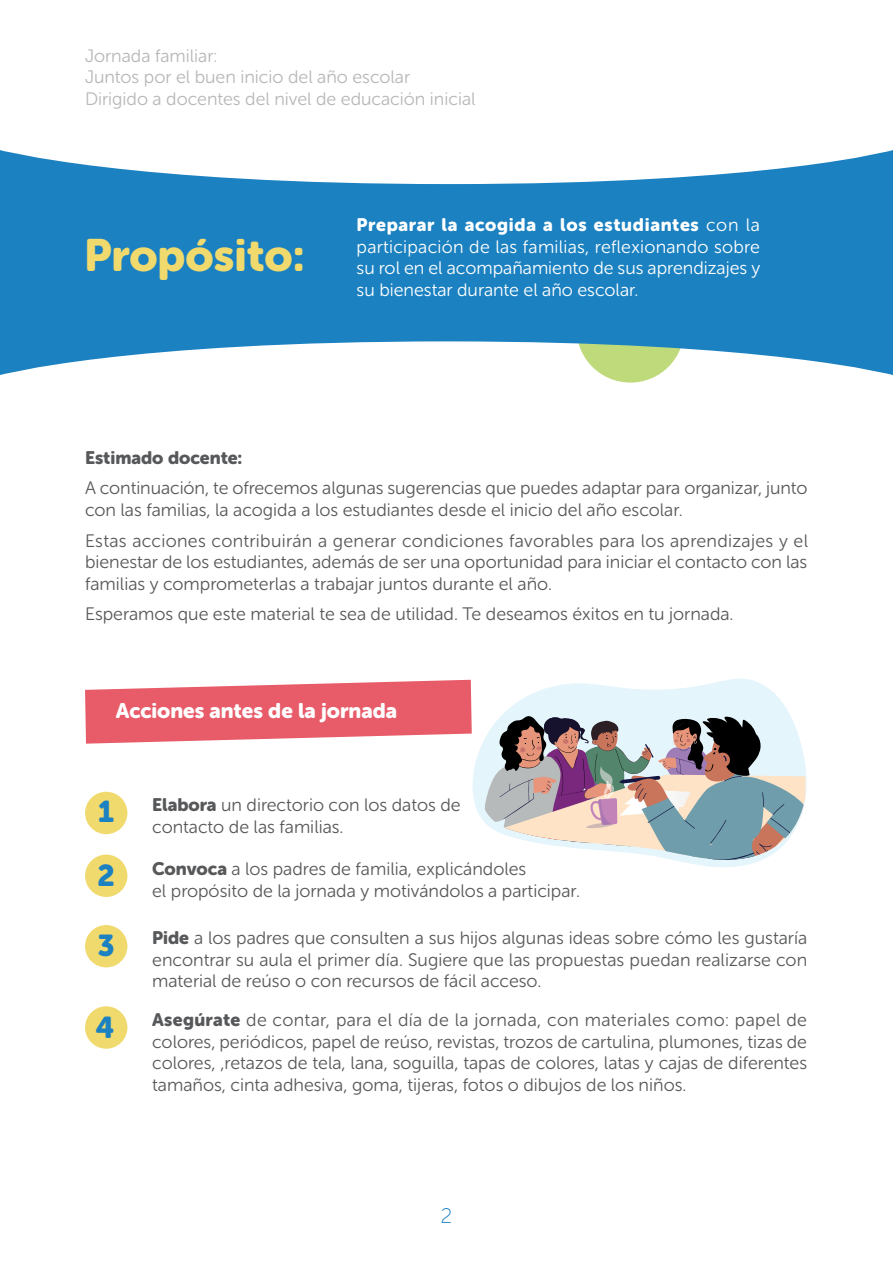
<style>
.page{position:relative;width:893px;height:1263px;background:#fff}
.page>*{position:absolute;margin:0;border:0;box-sizing:border-box;transform-origin:0 0}
.t1{font:45px "Museo Sans Rounded 900";color:#f1da6d}
.t2{font:30px/63.9px "Museo Sans Rounded 900";color:#1b81c1}
.t3{font:21px "Museo Sans Rounded 900";color:#fff}
.t4{font:21px "Museo Sans Rounded 100";color:#1980c3}
.t5{font:18px/21.6px "Museo Sans Rounded 300";color:#57585a}
.t6{font:18px/21.6px "Museo Sans Rounded 300";color:#fff;text-align:justify}
.t7{font:18px/21.6px "Museo Sans Rounded 300";color:#b6b7b7}
.t8{font:18px "Museo Sans Rounded 900";letter-spacing:.04em;color:#fff}
.t9{font:18px "Museo Sans Rounded 900";color:#57585a}
.s1{font-family:"Museo Sans Rounded 300"}
.s2{font-family:"Museo Sans Rounded 900"}
</style>
<div class="page">
<div style="left:577px;top:275px;width:107px;height:108px;background:#bfda7a;border-radius:50%"></div>
<svg style="left:0;top:150px;width:893px;height:225px;fill:#1b81c1"></svg>
<svg style="left:85px;top:680px;width:387px;height:64px;background:#eb7581"></svg>
<div style="left:85px;top:792px;width:42px;height:42px;background:#f1da6d;border-radius:50%"></div>
<div style="left:85px;top:854px;width:42px;height:43px;background:#f1da6d;border-radius:50%"></div>
<div style="left:85px;top:925px;width:42px;height:42px;background:#f1da6d;border-radius:50%"></div>
<div style="left:85px;top:1006px;width:42px;height:43px;background:#f1da6d;border-radius:50%"></div>
<svg style="left:472px;top:678px;width:335px;height:189px;fill:#e5f5fc"></svg>
<svg style="left:479px;top:716px;width:326px;height:144px;background:#afacae"></svg>
<svg style="left:615px;top:749px;width:9px;height:21px"></svg>
<p class="t7" style="left:85px;top:45px;width:392px">Jornada familiar:<br>Juntos por el buen inicio del año escolar<br>Dirigido a docentes del nivel de educación inicial</p>
<h1 class="t1" style="left:84px;top:230px;width:222px">Propósito:</h1>
<p class="t8" style="left:357px;top:214px;width:405px">Preparar la acogida a los estudiantes <span class="s1">con la</span></p>
<p class="t6" style="left:357px;top:236px;width:405px">participación de las familias, reflexionando sobre su rol en el acompañamiento de sus aprendizajes y su bienestar durante el año escolar.</p>
<p class="t9" style="left:85px;top:447px;width:159px">Estimado docente:</p>
<p class="t5" style="left:85px;top:477px;width:724px">A continuación, te ofrecemos algunas sugerencias que puedes adaptar para organizar, junto con las familias, la acogida a los estudiantes desde el inicio del año escolar.</p>
<p class="t5" style="left:85px;top:530px;width:724px;text-align:justify">Estas acciones contribuirán a generar condiciones favorables para los aprendizajes y el bienestar de los estudiantes, además de ser una oportunidad para iniciar el contacto con las familias y comprometerlas a trabajar juntos durante el año.</p>
<p class="t5" style="left:85px;top:603px;width:650px">Esperamos que este material te sea de utilidad. Te deseamos éxitos en tu jornada.</p>
<p class="t3" style="left:116px;top:699px;width:283px">Acciones antes de la jornada</p>
<h2 class="t2" style="left:98px;top:780px;width:19px">1<br>2</h2>
<h2 class="t2" style="left:98px;top:914px;width:18px">3</h2>
<h2 class="t2" style="left:96px;top:995px;width:20px">4</h2>
<p class="t5" style="left:152px;top:794px;width:310px"><span class="s2">Elabora</span> un directorio con los datos de contacto de las familias.</p>
<p class="t5" style="left:152px;top:858px;width:429px"><span class="s2">Convoca</span> a los padres de familia, explicándoles<br>el propósito de la jornada y motivándolos a participar.</p>
<p class="t5" style="left:152px;top:927px;width:656px;text-align:justify"><span class="s2">Pide</span> a los padres que consulten a sus hijos algunas ideas sobre cómo les gustaría encontrar su aula el primer día. Sugiere que las propuestas puedan realizarse con material de reúso o con recursos de fácil acceso.</p>
<p class="t5" style="left:152px;top:1009px;width:656px;text-align:justify"><span class="s2">Asegúrate</span> de contar, para el día de la jornada, con materiales como: papel de colores, periódicos, papel de reúso, revistas, trozos de cartulina, plumones, tizas de colores, ,retazos de tela, lana, soguilla, tapas de colores, latas y cajas de diferentes tamaños, cinta adhesiva, goma, tijeras, fotos o dibujos de los niños.</p>
<p class="t4" style="left:441px;top:1205px;width:13px">2</p>
</div>
